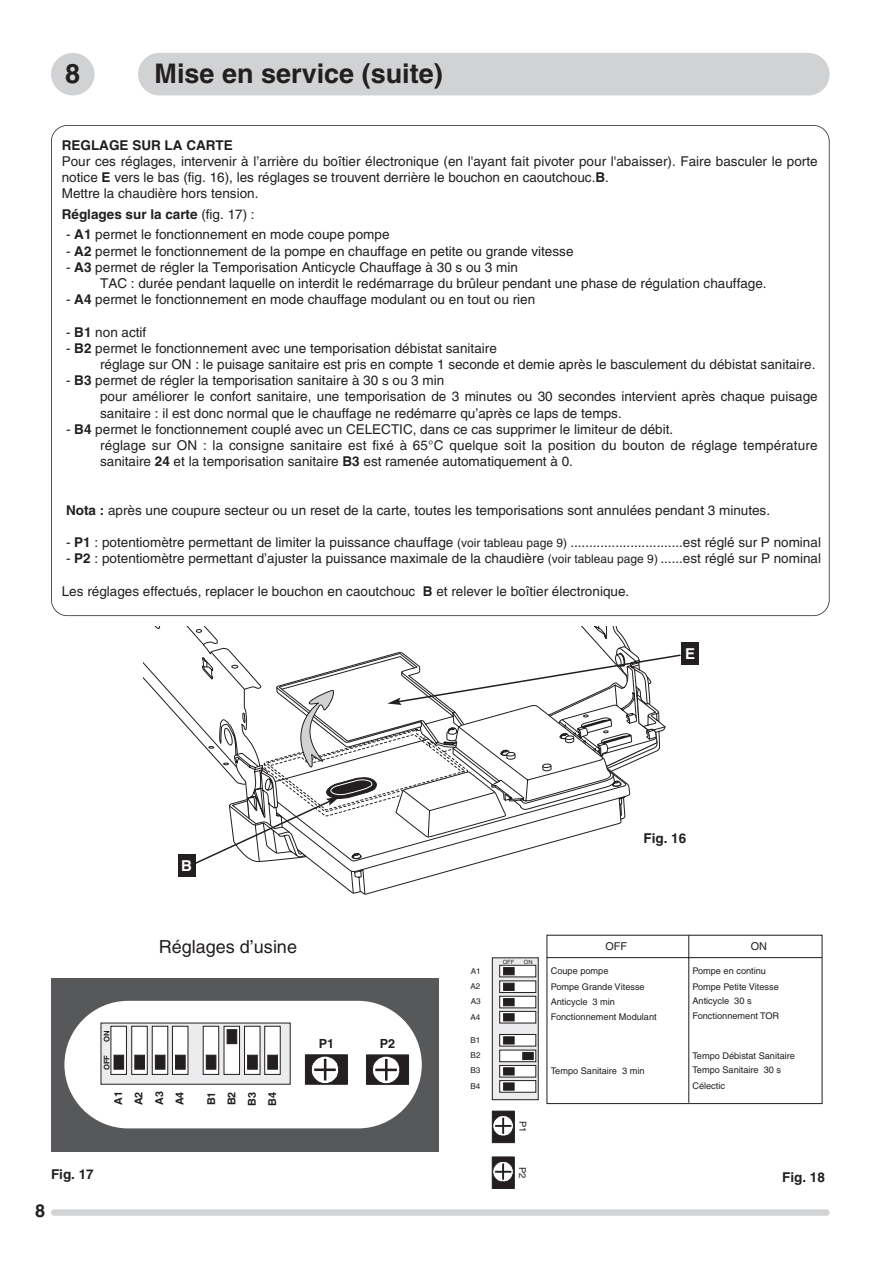
<style>
.page{position:relative;width:893px;height:1262px;background:#fff}
.page>*{position:absolute;margin:0;border:0;box-sizing:border-box;transform-origin:0 0}
.t1{font:700 27px "Helvetica";color:#231f20}
.t2{font:18px "Helvetica";color:#231f20}
.t3{font:700 18px "Helvetica";color:#231f20}
.t4{font:700 15px "Helvetica";color:#fff}
.t5{font:13.5px/16.2px "Helvetica";color:#231f20}
.t6{font:700 13.5px "Helvetica";color:#231f20}
.t7{font:700 12.6px "Helvetica";color:#231f20}
.t8{font:700 10.8px/20.4px "Helvetica";color:#231f20;text-align:justify}
.t9{font:10.8px "Helvetica";color:#231f20}
.t10{font:9.45px "Helvetica";color:#231f20}
.t11{font:9.15px/15.1px "Helvetica";color:#231f20}
.t12{font:8.1px/15.3px "Helvetica";color:#231f20;text-align:justify}
.t13{font:700 7.65px "Helvetica";color:#231f20}
.t14{font:5.7px "Helvetica";color:#231f20}
.s1{font-weight:700}
.s2{font-weight:400}
.s3{font-size:12px}
</style>
<div class="page">
<div style="left:51px;top:1209px;width:778px;height:6px;background:#d1d2d4;border-radius:3px"></div>
<svg style="left:51px;top:978px;width:387px;height:173px"></svg>
<div style="left:492px;top:1110px;width:22px;height:32px;background:#231f20;border:1px solid #231f20"></div>
<svg style="left:492px;top:1114px;width:22px;height:22px"></svg>
<div style="left:492px;top:1156px;width:22px;height:32px;background:#231f20;border:1px solid #231f20"></div>
<svg style="left:492px;top:1160px;width:22px;height:22px"></svg>
<svg style="left:492px;top:957px;width:46px;height:142px;background:#cccbcd"></svg>
<div style="left:499px;top:965px;width:37px;height:12px;background:#fff;border:1px solid #231f20"></div>
<div style="left:503px;top:967px;width:11px;height:8px;background:#231f20;border:1px solid #231f20"></div>
<svg style="left:499px;top:980px;width:37px;height:12px"></svg>
<div style="left:503px;top:983px;width:11px;height:7px;background:#231f20;border:1px solid #231f20"></div>
<div style="left:499px;top:996px;width:37px;height:12px;background:#fff;border:1px solid #231f20"></div>
<div style="left:503px;top:998px;width:11px;height:8px;background:#231f20;border:1px solid #231f20"></div>
<div style="left:499px;top:1011px;width:37px;height:12px;background:#fff;border:1px solid #231f20"></div>
<div style="left:503px;top:1013px;width:11px;height:8px;background:#231f20;border:1px solid #231f20"></div>
<div style="left:499px;top:1034px;width:37px;height:12px;background:#fff;border:1px solid #231f20"></div>
<div style="left:503px;top:1036px;width:11px;height:8px;background:#231f20;border:1px solid #231f20"></div>
<svg style="left:499px;top:1050px;width:37px;height:11px"></svg>
<div style="left:522px;top:1052px;width:11px;height:7px;background:#231f20;border:1px solid #231f20"></div>
<div style="left:499px;top:1065px;width:37px;height:12px;background:#fff;border:1px solid #231f20"></div>
<div style="left:503px;top:1067px;width:11px;height:8px;background:#231f20;border:1px solid #231f20"></div>
<div style="left:499px;top:1080px;width:37px;height:12px;background:#fff;border:1px solid #231f20"></div>
<div style="left:503px;top:1082px;width:11px;height:8px;background:#231f20;border:1px solid #231f20"></div>
<div style="left:546px;top:934px;width:276px;height:170px;border:1px solid #231f20"></div>
<hr style="left:546px;top:957px;width:276px;height:1px;background:#231f20">
<hr style="left:688px;top:935px;width:1px;height:167px;background:#231f20">
<div style="left:51px;top:53px;width:43px;height:42px;background:#d1d2d4;border-radius:50%"></div>
<div style="left:138px;top:53px;width:691px;height:42px;background:#d1d2d4;border-radius:21px"></div>
<div style="left:681px;top:642px;width:18px;height:23px;background:#231f20"></div>
<svg style="left:144px;top:627px;width:537px;height:267px"></svg>
<h1 class="t1" style="left:65px;top:64px;width:17px">8</h1>
<h1 class="t1" style="left:154px;top:64px;width:290px">Mise en service (suite)</h1>
<p class="t6" style="left:62px;top:140px;width:172px">REGLAGE SUR LA CARTE</p>
<p class="t5" style="left:62px;top:154px;width:757px">Pour ces réglages, intervenir à l’arrière du boîtier électronique (en l'ayant fait pivoter pour l'abaisser). Faire basculer le porte notice <span class="s1">E</span> vers le bas (fig. 16), les réglages se trouvent derrière le bouchon en caoutchouc.<span class="s1">B</span>.<br>Mettre la chaudière hors tension.</p>
<p class="t6" style="left:62px;top:209px;width:194px">Réglages sur la carte <span class="s2">(fig. 17) :</span></p>
<p class="t5" style="left:66px;top:228px;width:325px">- <span class="s1">A1</span> permet le fonctionnement en mode coupe pompe</p>
<p class="t5" style="left:66px;top:244px;width:509px">- <span class="s1">A2</span> permet le fonctionnement de la pompe en chauffage en petite ou grande vitesse</p>
<p class="t5" style="left:100px;top:260px;width:668px;text-indent:-34px">- <span class="s1">A3</span> permet de régler la Temporisation Anticycle Chauffage à 30 s ou 3 min<br>TAC : durée pendant laquelle on interdit le redémarrage du brûleur pendant une phase de régulation chauffage.</p>
<p class="t5" style="left:66px;top:292px;width:470px">- <span class="s1">A4</span> permet le fonctionnement en mode chauffage modulant ou en tout ou rien</p>
<p class="t5" style="left:66px;top:325px;width:82px">- <span class="s1">B1</span> non actif</p>
<p class="t5" style="left:100px;top:341px;width:716px;text-indent:-34px">- <span class="s1">B2</span> permet le fonctionnement avec une temporisation débistat sanitaire<br>réglage sur ON : le puisage sanitaire est pris en compte 1 seconde et demie après le basculement du débistat sanitaire.</p>
<p class="t5" style="left:100px;top:373px;width:719px;text-indent:-34px">- <span class="s1">B3</span> permet de régler la temporisation sanitaire à 30 s ou 3 min<br>pour améliorer le confort sanitaire, une temporisation de 3 minutes ou 30 secondes intervient après chaque puisage sanitaire : il est donc normal que le chauffage ne redémarre qu’après ce laps de temps.</p>
<p class="t5" style="left:100px;top:422px;width:719px;text-indent:-34px">- <span class="s1">B4</span> permet le fonctionnement couplé avec un CELECTIC, dans ce cas supprimer le limiteur de débit.<br>réglage sur ON : la consigne sanitaire est fixé à 65°C quelque soit la position du bouton de réglage température sanitaire <span class="s1">24</span> et la temporisation sanitaire <span class="s1">B3</span> est ramenée automatiquement à 0.</p>
<p class="t5" style="left:66px;top:503px;width:705px"><span class="s1">Nota :</span> après une coupure secteur ou un reset de la carte, toutes les temporisations sont annulées pendant 3 minutes.</p>
<p class="t5" style="left:66px;top:535px;width:756px">- <span class="s1">P1</span> : potentiomètre permettant de limiter la puissance chauffage <span class="s3">(voir tableau page 9)</span> ..............................est réglé sur P nominal</p>
<p class="t5" style="left:66px;top:552px;width:756px">- <span class="s1">P2</span> : potentiomètre permettant d’ajuster la puissance maximale de la chaudière <span class="s3">(voir tableau page 9)</span> ......est réglé sur P nominal</p>
<p class="t5" style="left:62px;top:584px;width:569px">Les réglages effectués, replacer le bouchon en caoutchouc <span class="s1">B</span> et relever le boîtier électronique.</p>
<p class="t4" style="left:685px;top:648px;width:12px">E</p>
<p class="t4" style="left:181px;top:860px;width:12px">B</p>
<h2 class="t2" style="left:159px;top:940px;width:140px">Réglages d’usine</h2>
<p class="t13" style="left:104px;top:1042px;width:13px;rotate:-90deg">ON</p>
<p class="t13" style="left:104px;top:1070px;width:17px;rotate:-90deg">OFF</p>
<p class="t8" style="left:109px;top:1105px;width:16px;rotate:-90deg">A1<br>A2<br>A3<br>A4</p>
<p class="t8" style="left:202px;top:1105px;width:16px;rotate:-90deg">B1<br>B2<br>B3<br>B4</p>
<p class="t7" style="left:319px;top:1039px;width:17px">P1</p>
<p class="t7" style="left:380px;top:1039px;width:17px">P2</p>
<p class="t6" style="left:643px;top:833px;width:44px">Fig. 16</p>
<p class="t12" style="left:470px;top:964px;width:12px">A1<br>A2<br>A3<br>A4</p>
<p class="t12" style="left:470px;top:1033px;width:12px">B1<br>B2<br>B3<br>B4</p>
<p class="t14" style="left:503px;top:960px;width:13px">OFF</p>
<p class="t14" style="left:524px;top:960px;width:10px">ON</p>
<p class="t9" style="left:605px;top:942px;width:23px">OFF</p>
<p class="t9" style="left:750px;top:942px;width:18px">ON</p>
<p class="t11" style="left:692px;top:964px;width:75px">Pompe en continu</p>
<p class="t11" style="left:692px;top:994px;width:88px">Anticycle 30 s<br>Fonctionnement TOR</p>
<p class="t11" style="left:550px;top:964px;width:95px">Coupe pompe<br>Pompe Grande Vitesse</p>
<p class="t11" style="left:692px;top:979px;width:88px">Pompe Petite Vitesse</p>
<p class="t11" style="left:550px;top:995px;width:107px">Anticycle 3 min<br>Fonctionnement Modulant</p>
<p class="t11" style="left:550px;top:1063px;width:95px">Tempo Sanitaire 3 min</p>
<p class="t11" style="left:692px;top:1048px;width:104px">Tempo Débistat Sanitaire</p>
<p class="t11" style="left:692px;top:1063px;width:90px">Tempo Sanitaire 30 s</p>
<p class="t11" style="left:692px;top:1079px;width:34px">Célectic</p>
<p class="t10" style="left:526px;top:1121px;width:13px;rotate:90deg">P1</p>
<p class="t10" style="left:526px;top:1167px;width:13px;rotate:90deg">P2</p>
<p class="t6" style="left:51px;top:1169px;width:44px">Fig. 17</p>
<p class="t6" style="left:782px;top:1172px;width:44px">Fig. 18</p>
<h2 class="t3" style="left:35px;top:1204px;width:12px">8</h2>
</div>
